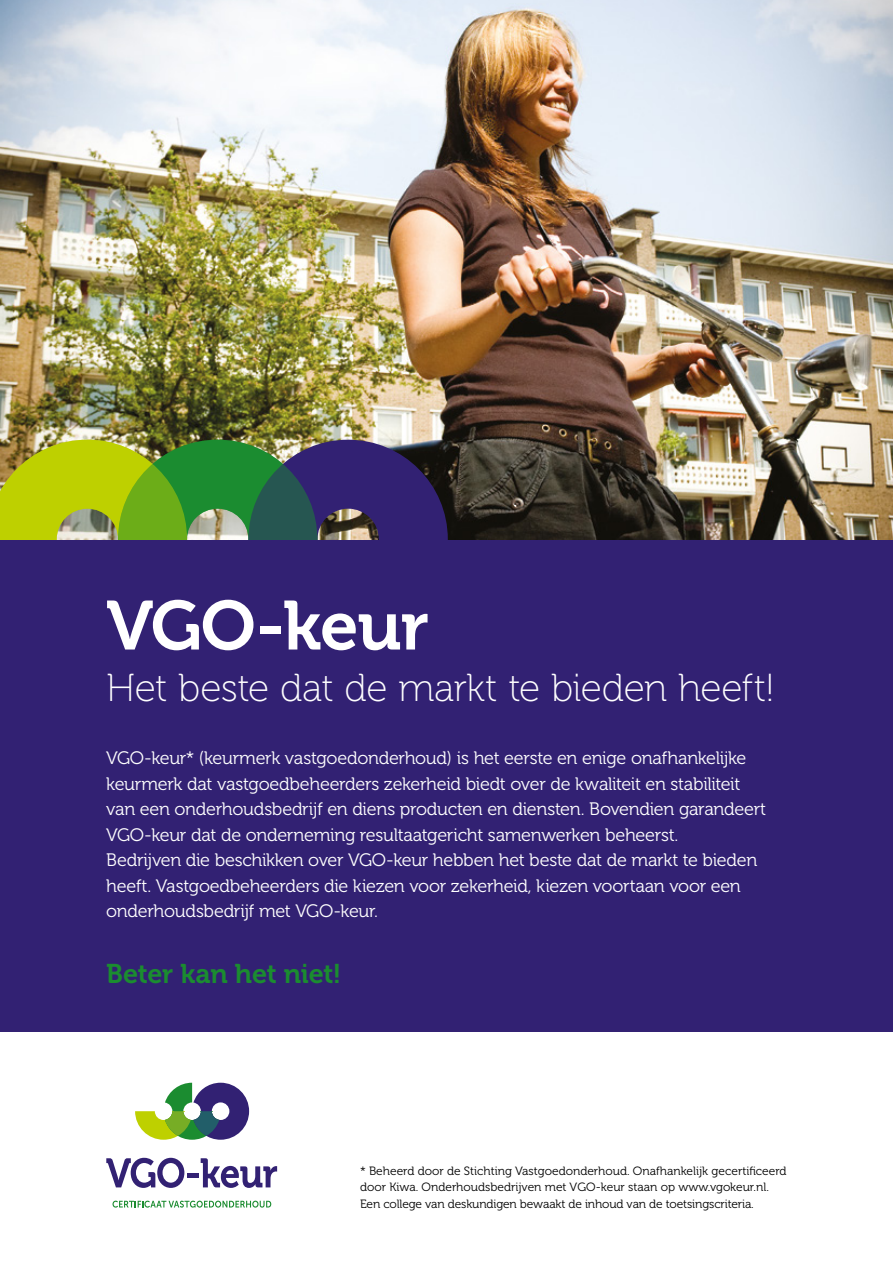
<style>
.page{position:relative;width:893px;height:1263px;background:#fff}
.page>*{position:absolute;margin:0;border:0;box-sizing:border-box;transform-origin:0 0}
.t1{font:69px "Museo 700";letter-spacing:-.015em;color:#fff}
.t2{font:39px "Museo 100";letter-spacing:-.01em;color:#fff}
.t3{font:27px "Museo 700";letter-spacing:-.01em;color:#1b8c30}
.t4{font:18px/25.5px "Museo 300";letter-spacing:-.015em;color:#fff}
.t5{font:12px/16.5px "Museo 300";color:#000}
</style>
<div class="page">
<img style="left:0;top:0;width:893px;height:540px">
<svg style="left:0;top:440px;width:448px;height:100px;background:#647e41"></svg>
<div style="left:0;top:540px;width:893px;height:491px;background:#322173"></div>
<svg style="left:106px;top:1158px;width:78px;height:30px"></svg>
<div style="left:188px;top:1173px;width:11px;height:5px;background:#322173"></div>
<svg style="left:201px;top:1158px;width:76px;height:30px"></svg>
<svg style="left:113px;top:1200px;width:158px;height:7px"></svg>
<svg style="left:135px;top:1083px;width:114px;height:57px"></svg>
<h1 class="t1" style="left:106px;top:587px;width:324px">VGO-keur</h1>
<h2 class="t2" style="left:106px;top:666px;width:671px">Het beste dat de markt te bieden heeft!</h2>
<p class="t4" style="left:106px;top:746px;width:661px">VGO-keur* (keurmerk vastgoedonderhoud) is het eerste en enige onafhankelijke keurmerk dat vastgoedbeheerders zekerheid biedt over de kwaliteit en stabiliteit van een onderhoudsbedrijf en diens producten en diensten. Bovendien garandeert VGO-keur dat de onderneming resultaatgericht samenwerken beheerst.<br>Bedrijven die beschikken over VGO-keur hebben het beste dat de markt te bieden heeft. Vastgoedbeheerders die kiezen voor zekerheid, kiezen voortaan voor een onderhoudsbedrijf met VGO-keur.</p>
<h3 class="t3" style="left:106px;top:959px;width:237px">Beter kan het niet!</h3>
<p class="t5" style="left:360px;top:1162px;width:428px">* Beheerd door de Stichting Vastgoedonderhoud. Onafhankelijk gecertificeerd door Kiwa. Onderhoudsbedrijven met VGO-keur staan op www.vgokeur.nl.<br>Een college van deskundigen bewaakt de inhoud van de toetsingscriteria.</p>
</div>
